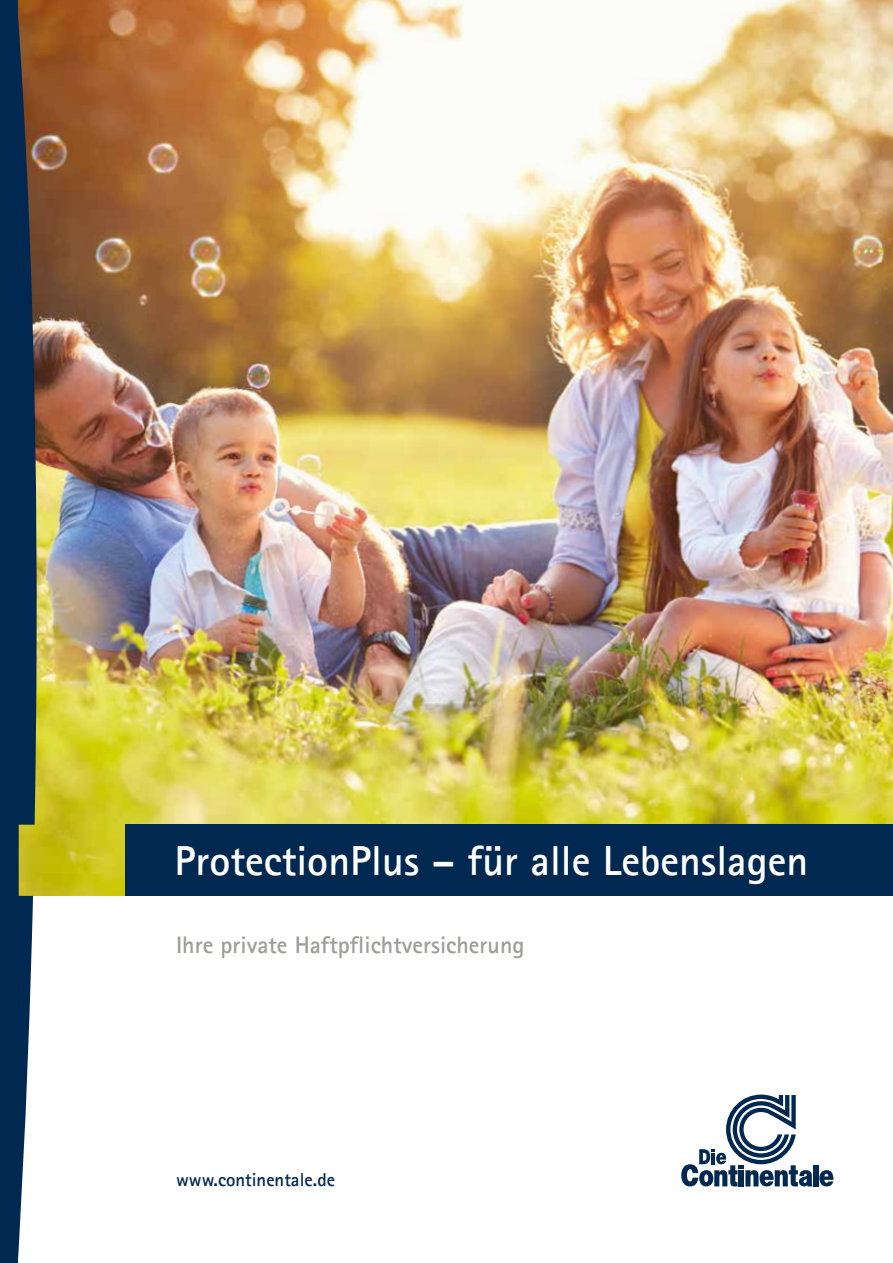
<style>
.page{position:relative;width:893px;height:1263px;background:#fff}
.page>*{position:absolute;margin:0;border:0;box-sizing:border-box;transform-origin:0 0}
.t1{font:700 42px "Agfa Rotis Sans Serif";color:#fff}
.t2{font:700 24px "Agfa Rotis Sans Serif";color:#9d9d9c}
.t3{font:700 18.75px "Agfa Rotis Sans Serif";color:#002851}
</style>
<div class="page">
<div style="left:813px;top:1165px;width:5px;height:21px;background:#002851"></div>
<svg style="left:681px;top:1094px;width:131px;height:92px"></svg>
<svg style="left:819px;top:1170px;width:14px;height:16px"></svg>
<img style="left:17px;top:0;width:876px;height:895px">
<div style="left:126px;top:824px;width:767px;height:71px;background:#002851"></div>
<svg style="left:17px;top:6px;width:22px;height:1257px;fill:#002851"></svg>
<div style="left:0;top:0;width:17px;height:1263px;background:#002851"></div>
<h1 class="t1" style="left:174px;top:834px;width:635px">ProtectionPlus – für alle Lebenslagen</h1>
<p class="t2" style="left:176px;top:929px;width:350px">Ihre private Haftpflichtversicherung</p>
<p class="t3" style="left:176px;top:1168px;width:161px">www.continentale.de</p>
</div>
